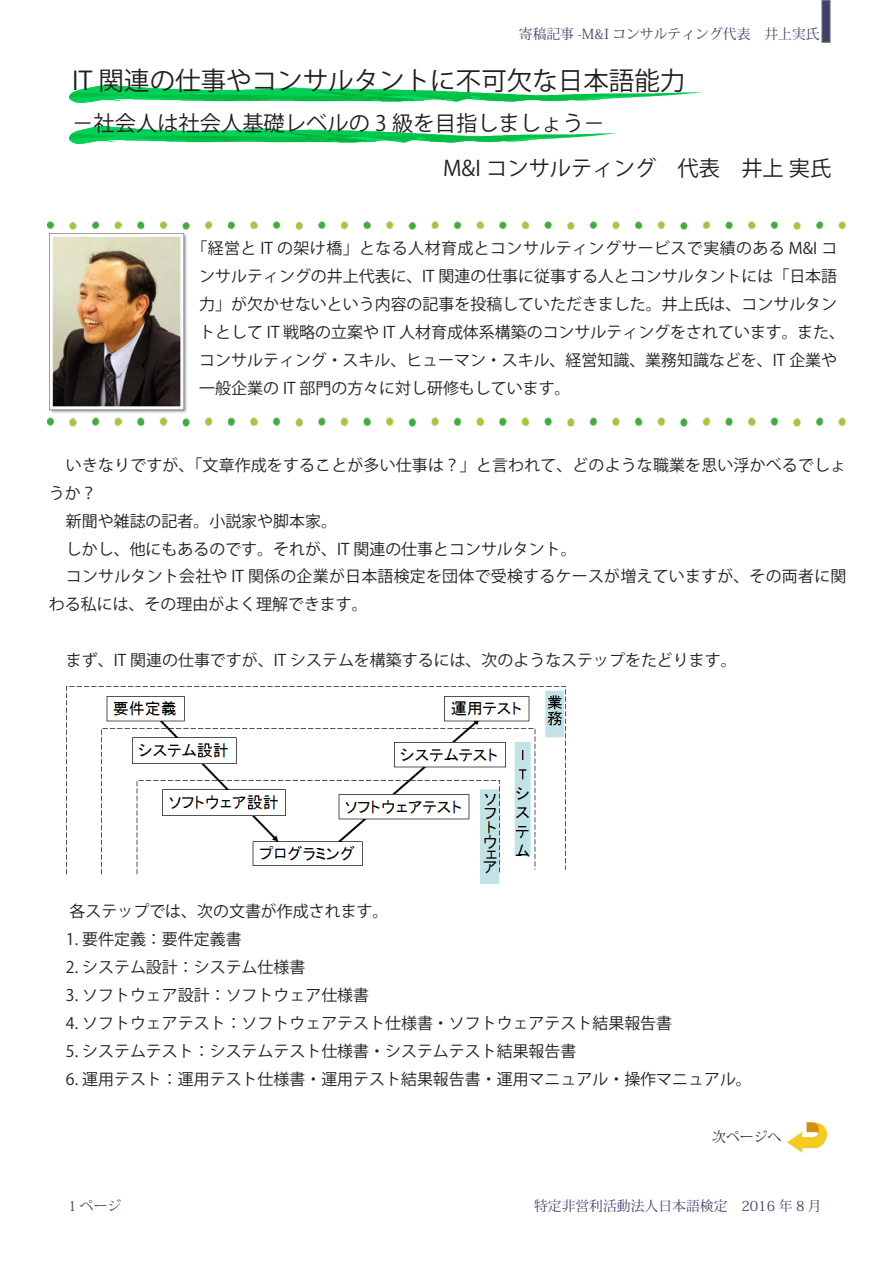
<style>
.page{position:relative;width:893px;height:1263px;background:#fff}
.page>*{position:absolute;margin:0;border:0;box-sizing:border-box;transform-origin:0 0}
.t1{font:25.5px "Koz Go Pro";color:#231f20}
.t2{font:21.3px "Koz Go Pro";color:#231f20}
.t3{font:15.9px/27.9px "Koz Go Pro";color:#231f20}
.t4{font:13.8px "Koz Min Pr 6 N";color:#3f416b}
.t5{font:13.8px "Koz Min Pro";color:#2e2b2c}
</style>
<div class="page">
<div style="left:822px;top:0;width:8px;height:43px;background:#3f416b;border:1px solid #757679"></div>
<img style="left:69px;top:126px;width:548px;height:18px">
<img style="left:69px;top:85px;width:634px;height:17px">
<img style="left:50px;top:234px;width:137px;height:179px">
<img style="left:48px;top:221px;width:797px;height:9px">
<img style="left:48px;top:418px;width:797px;height:9px">
<img style="left:67px;top:686px;width:499px;height:197px">
<img style="left:788px;top:1122px;width:39px;height:31px">
<p class="t4" style="left:519px;top:26px;width:302px">寄稿記事 M- &amp;I コンサルティング代表　井上実氏</p>
<p class="t1" style="left:72px;top:65px;width:615px">IT 関連の仕事やコンサルタントに不可欠な日本語能力</p>
<p class="t2" style="left:72px;top:110px;width:534px">－社会人は社会人基礎レベルの 3 級を目指しましょう－</p>
<p class="t2" style="left:443px;top:154px;width:390px">M&amp;I コンサルティング　代表　井上実氏</p>
<p class="t3" style="left:199px;top:235px;width:647px;text-indent:-8px">「経営と IT の架け橋」となる人材育成とコンサルティングサービスで実績のある M &amp; コIンサルティングの井上代表に、IT 関連の仕事に従事する人とコンサルタントには「日本語力」が欠かせないという内容の記事を投稿していただきました。井上氏は、コンサルタントとして IT 戦略の立案や IT 人材育成体系構築のコンサルティングをされています。また、コンサルティング・スキル、ヒューマン・スキル、経営知識、業務知識などを、IT 企業や一般企業の IT 部門の方々に対し研修もしています。</p>
<p class="t3" style="left:49px;top:451px;width:799px;text-indent:17px">いきなりですが、「文章作成をすることが多い仕事は？」と言われて、どのような職業を思い浮かべるでしょうか?</p>
<p class="t3" style="left:66px;top:507px;width:273px">新聞や雑誌の記者。小説家や脚本家。</p>
<p class="t3" style="left:66px;top:535px;width:512px">しかし、他にもあるのです。それが、IT 関連の仕事とコンサルタント。</p>
<p class="t3" style="left:49px;top:563px;width:799px;text-indent:17px">コンサルタント会社や IT 関係の企業が日本語検定を団体で受検するケースが増えていますが、その両者に関わる私には、その理由がよく理解できます。</p>
<p class="t3" style="left:66px;top:647px;width:672px">まず、IT 関連の仕事ですが、IT システムを構築するには、次のようなステップをたどります。</p>
<p class="t3" style="left:70px;top:898px;width:320px">各ステップでは、次の文書が作成されます。</p>
<p class="t3" style="left:66px;top:926px;width:177px">1. 要件定義：要件定義書</p>
<p class="t3" style="left:66px;top:954px;width:241px">2. システム設計：システム仕様書</p>
<p class="t3" style="left:66px;top:982px;width:305px">3. ソフトウェア設計：ソフトウェア仕様書</p>
<p class="t3" style="left:66px;top:1009px;width:608px">4. ソフトウェアテスト：ソフトウェアテスト仕様書・ソフトウェアテスト結果報告書</p>
<p class="t3" style="left:66px;top:1037px;width:512px">5. システムテスト：システムテスト仕様書・システムテスト結果報告書</p>
<p class="t3" style="left:66px;top:1065px;width:687px">6. 運用テスト：運用テスト仕様書・運用テスト結果報告書・運用マニュアル・操作マニュアル。</p>
<p class="t4" style="left:68px;top:1198px;width:55px">1 ページ</p>
<p class="t5" style="left:712px;top:1127px;width:71px">次ページへ</p>
<p class="t4" style="left:534px;top:1198px;width:289px">特定非営利活動法人日本語検定　2016 年 8 月</p>
</div>
